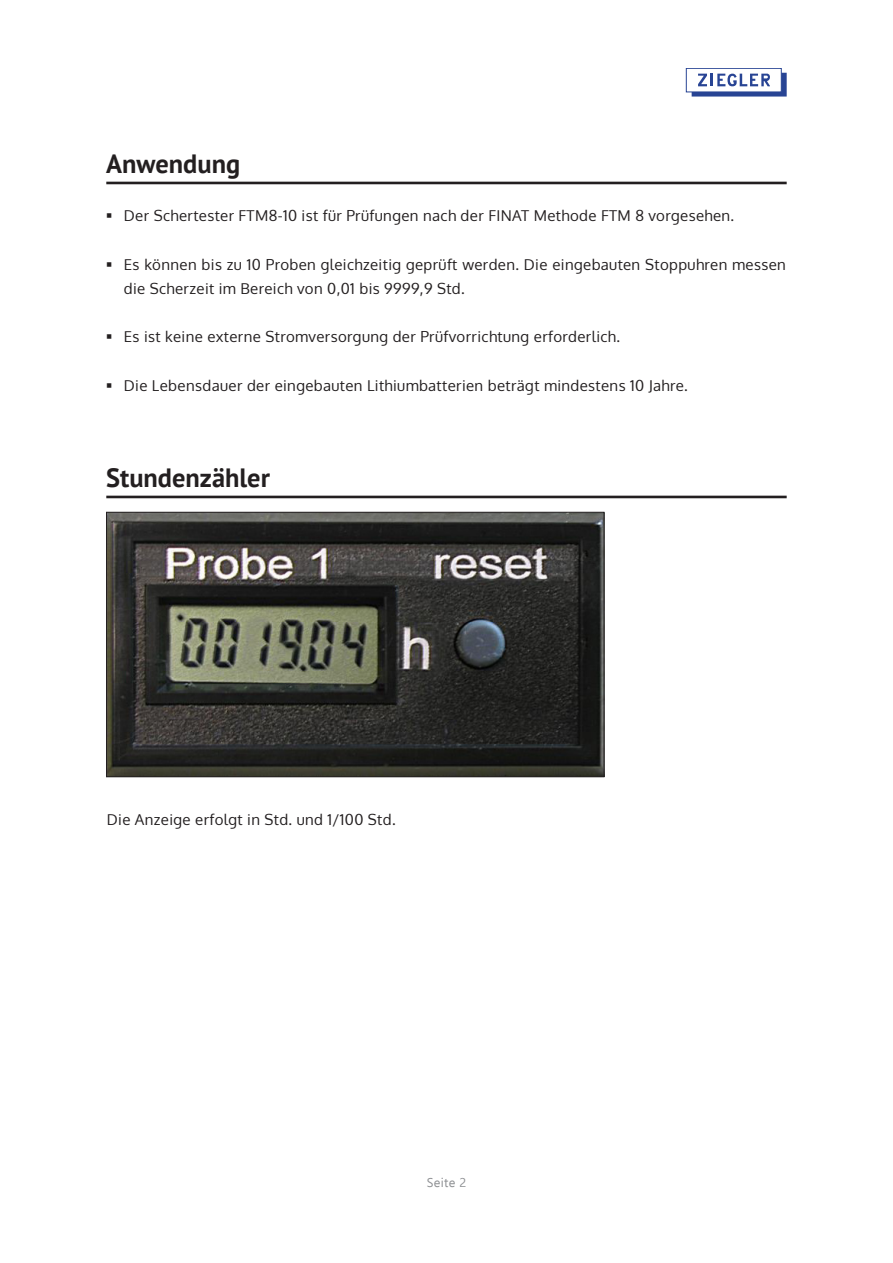
<style>
.page{position:relative;width:893px;height:1263px;background:#fff}
.page>*{position:absolute;margin:0;border:0;box-sizing:border-box;transform-origin:0 0}
.Überschrift{font:700 26.4px "PT Sans";color:#231f20}
.Fließtext_Spsp_ohne{font:15px/24.2px "Oxygen";letter-spacing:.025em;color:#231f20}
.t1{font:12.75px "Ebrima";letter-spacing:.025em;color:#8f9194}
</style>
<div class="page">
<div style="left:686px;top:68px;width:96px;height:24px;border:1px solid #284494"></div>
<svg style="left:692px;top:73px;width:95px;height:24px"></svg>
<hr style="left:106px;top:182px;width:681px;height:2px;background:#231f20">
<hr style="left:106px;top:496px;width:681px;height:2px;background:#231f20">
<img style="left:108px;top:514px;width:494px;height:261px">
<div style="left:106px;top:512px;width:498px;height:265px;border:1px solid #231f20"></div>
<p class="Überschrift" style="left:106px;top:146px;width:135px">Anwendung</p>
<p class="Fließtext_Spsp_ohne" style="left:124px;top:204px;width:612px">Der Schertester FTM8-10 ist für Prüfungen nach der FINAT Methode FTM 8 vorgesehen.</p>
<p class="Fließtext_Spsp_ohne" style="left:124px;top:252px;width:664px">Es können bis zu 10 Proben gleichzeitig geprüft werden. Die eingebauten Stoppuhren messen die Scherzeit im Bereich von 0,01 bis 9999,9 Std.</p>
<p class="Fließtext_Spsp_ohne" style="left:124px;top:325px;width:498px">Es ist keine externe Stromversorgung der Prüfvorrichtung erforderlich.</p>
<p class="Fließtext_Spsp_ohne" style="left:124px;top:373px;width:565px">Die Lebensdauer der eingebauten Lithiumbatterien beträgt mindestens 10 Jahre.</p>
<p class="Überschrift" style="left:106px;top:460px;width:165px">Stundenzähler</p>
<p class="Fließtext_Spsp_ohne" style="left:107px;top:808px;width:290px">Die Anzeige erfolgt in Std. und 1/100 Std.</p>
<p class="t1" style="left:427px;top:1174px;width:41px">Seite 2</p>
</div>
